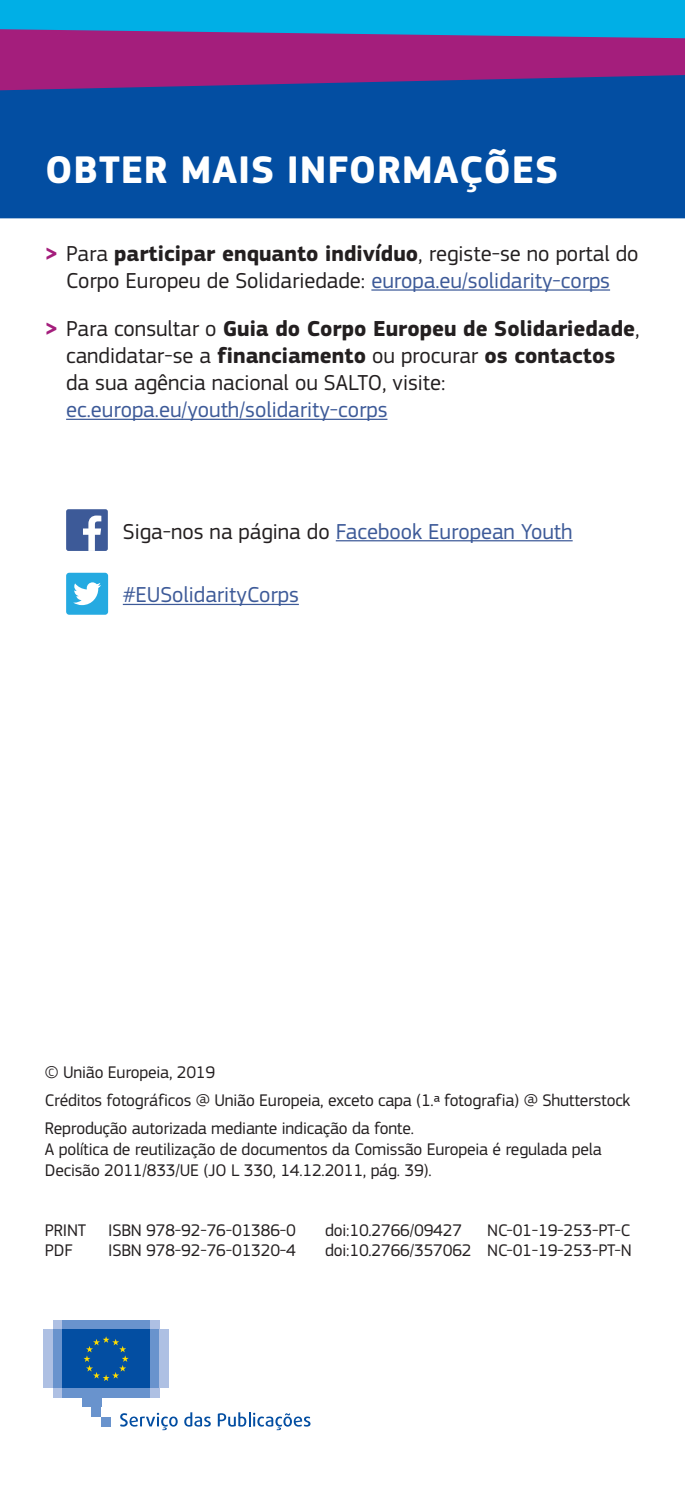
<style>
.page{position:relative;width:685px;height:1488px;background:#fff}
.page>*{position:absolute;margin:0;border:0;box-sizing:border-box;transform-origin:0 0}
.t1{font:700 40px "EC Square Sans Pro";letter-spacing:.02em;color:#fff}
.t2{font:22.5px/27px "EC Square Sans Pro";color:#231f20;text-align:center}
.t3{font:22.5px "EC Square Sans Pro";color:#3d5a98}
.t4{font:17.5px/28px "EC Square Sans Pro";letter-spacing:-.01em;color:#231f20}
.s1{font-weight:700;color:#a41e7c}
.s2{font-weight:700}
.s3{color:#3d5a98}
.s4{color:#231f20}
</style>
<div class="page">
<div style="left:0;top:0;width:685px;height:20px;background:#00afe6"></div>
<svg style="left:0;top:20px;width:685px;height:54px;background:#7a4296"></svg>
<div style="left:0;top:74px;width:685px;height:144px;background:#034ea2"></div>
<div style="left:53px;top:1387px;width:106px;height:10px;background:#aec0e3"></div>
<div style="left:53px;top:1320px;width:106px;height:9px;background:#aec0e3"></div>
<div style="left:63px;top:1320px;width:87px;height:9px;background:#6993cd"></div>
<div style="left:63px;top:1387px;width:87px;height:10px;background:#6993cd"></div>
<div style="left:150px;top:1329px;width:9px;height:58px;background:#6993cd"></div>
<div style="left:159px;top:1329px;width:10px;height:58px;background:#aec0e3"></div>
<div style="left:53px;top:1329px;width:10px;height:58px;background:#6993cd"></div>
<div style="left:43px;top:1329px;width:10px;height:58px;background:#aec0e3"></div>
<div style="left:82px;top:1387px;width:19px;height:20px;background:#6993cd"></div>
<div style="left:92px;top:1387px;width:9px;height:29px;background:#6993cd"></div>
<div style="left:101px;top:1416px;width:10px;height:10px;background:#6993cd"></div>
<div style="left:63px;top:1329px;width:87px;height:58px;background:#034ea2"></div>
<svg style="left:84px;top:1336px;width:45px;height:45px"></svg>
<svg style="left:120px;top:1412px;width:58px;height:18px"></svg>
<svg style="left:184px;top:1412px;width:27px;height:14px"></svg>
<svg style="left:218px;top:1412px;width:93px;height:18px"></svg>
<hr style="left:371px;top:289px;width:239px;height:2px;background:#3d5a98">
<hr style="left:66px;top:419px;width:321px;height:1px;background:#3d5a98">
<div style="left:66px;top:509px;width:42px;height:42px;background:#3d5a98;border-radius:2px"></div>
<svg style="left:83px;top:515px;width:18px;height:36px"></svg>
<hr style="left:336px;top:540px;width:237px;height:1px;background:#3d5a98">
<div style="left:66px;top:573px;width:42px;height:42px;background:#25aae1;border-radius:3px"></div>
<svg style="left:73px;top:582px;width:28px;height:23px"></svg>
<hr style="left:123px;top:604px;width:176px;height:1px;background:#3d5a98">
<h1 class="t1" style="left:45px;top:155px;width:515px">OBTER MAIS INFORMAÇÕES</h1>
<p class="t2" style="left:45px;top:242px;width:595px"><span class="s1">&gt;</span> Para <span class="s2">participar enquanto indivíduo</span>, registe-se no portal do<br>Corpo Europeu de Solidariedade: <span class="s3">europa.eu/solidarity-corps</span></p>
<p class="t2" style="left:66px;top:317px;width:575px;text-align:left;text-indent:-21px"><span class="s1">&gt;</span> Para consultar o <span class="s2">Guia do Corpo Europeu de Solidariedade</span>, candidatar-se a <span class="s2">financiamento</span> ou procurar <span class="s2">os contactos </span>da sua agência nacional ou SALTO, visite:</p>
<p class="t3" style="left:66px;top:401px;width:323px">ec.europa.eu/youth/solidarity-corps</p>
<p class="t3" style="left:123px;top:523px;width:451px"><span class="s4">Siga-nos na página do</span> Facebook European Youth</p>
<p class="t3" style="left:123px;top:586px;width:178px">#EUSolidarityCorps</p>
<p class="t4" style="left:45px;top:1060px;width:587px">© União Europeia, 2019<br>Créditos fotográficos @ União Europeia, exceto capa (1.ª fotografia) @ Shutterstock<br>Reprodução autorizada mediante indicação da fonte.</p>
<p class="t4" style="left:45px;top:1141px;width:558px;line-height:21px">A política de reutilização de documentos da Comissão Europeia é regulada pela<br>Decisão 2011/833/UE (JO L 330, 14.12.2011, pág. 39).</p>
<p class="t4" style="left:45px;top:1217px;width:253px">PRINT ISBN 978-92-76-01386-0</p>
<p class="t4" style="left:325px;top:1217px;width:139px">doi:10.2766/09427</p>
<p class="t4" style="left:487px;top:1217px;width:145px">NC-01-19-253-PT-C</p>
<p class="t4" style="left:45px;top:1237px;width:29px">PDF</p>
<p class="t4" style="left:108px;top:1237px;width:189px">ISBN 978-92-76-01320-4</p>
<p class="t4" style="left:325px;top:1237px;width:308px">doi:10.2766/357062 NC-01-19-253-PT-N</p>
</div>
